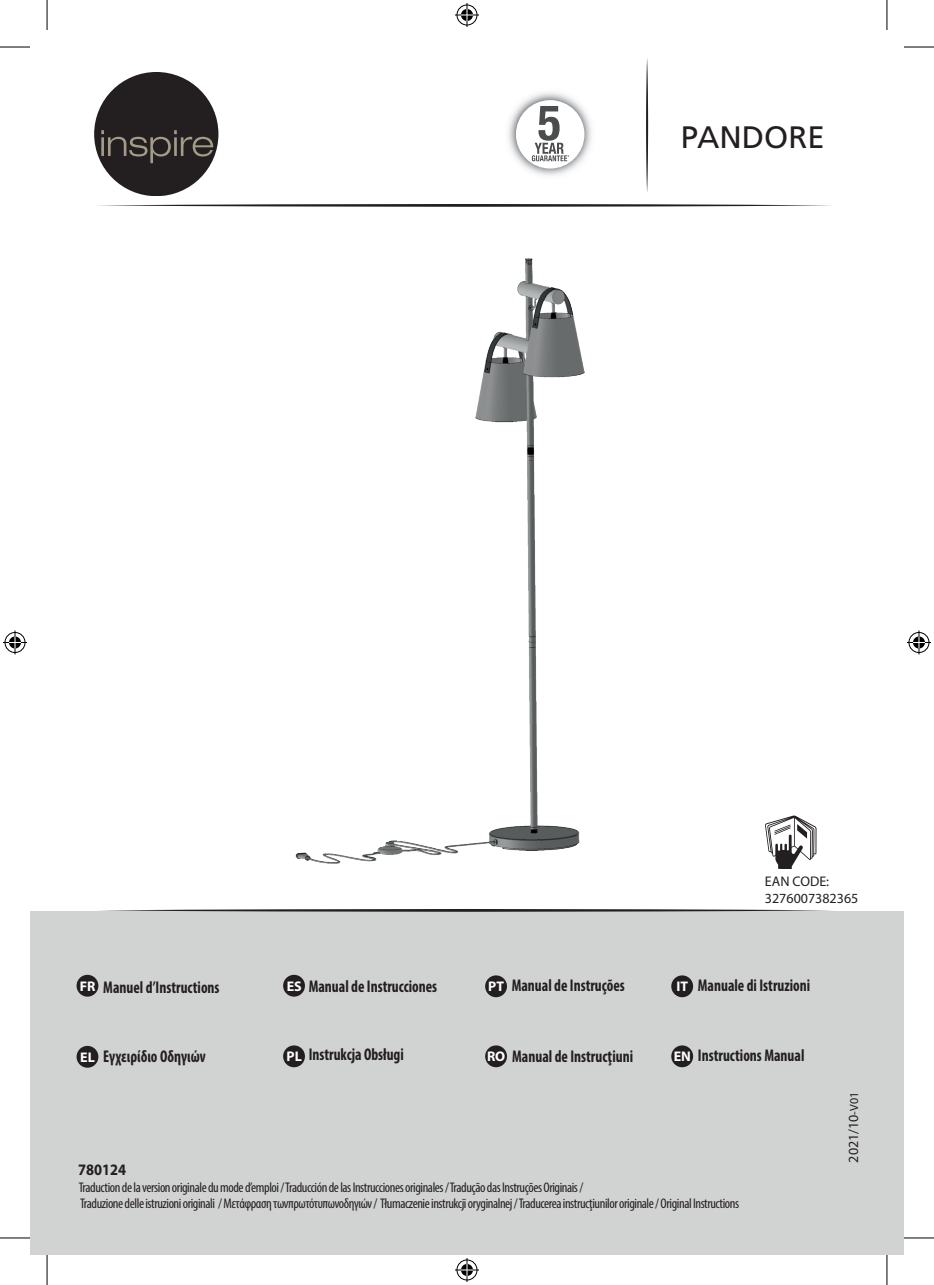
<style>
.page{position:relative;width:934px;height:1285px;background:#fff}
.page>*{position:absolute;margin:0;border:0;box-sizing:border-box;transform-origin:0 0}
.t1{font:31px "Frutiger LT Std";color:#231f20}
.t2{font:700 condensed 17px "Myriad Pro";color:#231f20;scale:.9 1}
.t3{font:700 16px "Myriad Pro";color:#231f20;scale:.9 1}
.t4{font:condensed 14px/16px "Myriad Pro";letter-spacing:-.03em;color:#231f20}
.t5{font:14px/16.8px "Myriad Pro";color:#231f20}
.t6{font:700 14px "Myriad Pro";color:#fff}
.s1{font-stretch:normal;font-size:14px;color:#fff}
.s2{font-size:12px}
</style>
<div class="page">
<img style="left:295px;top:258px;width:290px;height:606px">
<div style="left:30px;top:911px;width:873px;height:344px;background:#d1d2d2"></div>
<div style="left:76px;top:975px;width:22px;height:21px;background:#231f20;border-radius:50%"></div>
<div style="left:283px;top:975px;width:22px;height:21px;background:#231f20;border-radius:50%"></div>
<div style="left:283px;top:1045px;width:22px;height:22px;background:#231f20;border-radius:50%"></div>
<div style="left:76px;top:1046px;width:22px;height:21px;background:#231f20;border-radius:50%"></div>
<div style="left:485px;top:975px;width:21px;height:22px;background:#231f20;border-radius:50%"></div>
<div style="left:671px;top:975px;width:21px;height:22px;background:#231f20;border-radius:50%"></div>
<div style="left:671px;top:1045px;width:21px;height:22px;background:#231f20;border-radius:50%"></div>
<div style="left:485px;top:1045px;width:21px;height:22px;background:#231f20;border-radius:50%"></div>
<svg style="left:99px;top:909px;width:733px;height:2px"></svg>
<svg style="left:99px;top:204px;width:732px;height:3px;background:#747272"></svg>
<svg style="left:646px;top:62px;width:1px;height:127px"></svg>
<div style="left:94px;top:72px;width:124px;height:124px;background:#231f20;border-radius:50%"></div>
<svg style="left:101px;top:130px;width:112px;height:33px"></svg>
<img style="left:508px;top:92px;width:84px;height:84px">
<div style="left:515px;top:100px;width:69px;height:69px;background:#fff;border-radius:50%"></div>
<svg style="left:531px;top:106px;width:38px;height:55px"></svg>
<svg style="left:765px;top:815px;width:51px;height:54px"></svg>
<hr style="left:0;top:47px;width:30px;height:1px;background:#000">
<hr style="left:903px;top:47px;width:30px;height:1px;background:#000">
<hr style="left:0;top:1237px;width:30px;height:1px;background:#000">
<hr style="left:903px;top:1237px;width:30px;height:1px;background:#000">
<hr style="left:47px;top:0;width:1px;height:30px;background:#000">
<hr style="left:47px;top:1255px;width:1px;height:30px;background:#000">
<hr style="left:886px;top:0;width:1px;height:30px;background:#000">
<hr style="left:886px;top:1255px;width:1px;height:30px;background:#000">
<svg style="left:455px;top:3px;width:24px;height:24px"></svg>
<svg style="left:455px;top:1258px;width:24px;height:24px"></svg>
<svg style="left:3px;top:630px;width:24px;height:24px"></svg>
<svg style="left:907px;top:630px;width:23px;height:24px"></svg>
<h1 class="t1" style="left:680px;top:119px;width:145px">PANDORE</h1>
<p class="t5" style="left:764px;top:872px;width:95px">EAN CODE:<br>3276007382365</p>
<p class="t2" style="left:308px;top:976px;width:144px">Manual de Instrucciones</p>
<p class="t2" style="left:511px;top:974px;width:127px">Manual de Instruções</p>
<p class="t2" style="left:697px;top:975px;width:126px">Manuale di Istruzioni</p>
<p class="t2" style="left:103px;top:976px;width:131px">Manuel d’Instructions</p>
<p class="t6" style="left:488px;top:977px;width:17px">PT</p>
<p class="t6" style="left:676px;top:977px;width:13px">IT</p>
<p class="t6" style="left:80px;top:976px;width:17px">FR</p>
<p class="t6" style="left:286px;top:976px;width:17px">ES</p>
<p class="t2" style="left:103px;top:1045px;width:115px">Εγχειρίδιο Οδηγιών</p>
<p class="t2" style="left:308px;top:1044px;width:107px">Instrukcja Obsługi</p>
<p class="t2" style="left:487px;top:1045px;width:164px"><span class="s1">RO</span> Manual de Instrucţiuni</p>
<p class="t2" style="left:673px;top:1044px;width:147px"><span class="s1">EN</span> Instructions Manual</p>
<p class="t6" style="left:80px;top:1047px;width:16px">EL</p>
<p class="t6" style="left:286px;top:1047px;width:17px">PL</p>
<p class="t3" style="left:78px;top:1159px;width:55px">780124</p>
<p class="t4" style="left:79px;top:1179px;width:661px">Traduction de la version originale du mode d’emploi / Traducción de las Instrucciones originales / Tradução das Instruções Originais /<br>Traduzione delle istruzioni originali / Μετάφραση τωνπρωτότυπωνοδηγιών / Tłumaczenie instrukcji oryginalnej / Traducerea instrucţiunilor originale / Original Instructions</p>
<p class="t5" style="left:844px;top:1162px;width:72px;rotate:-90deg">2021/10<span class="s2">-V01</span></p>
</div>
